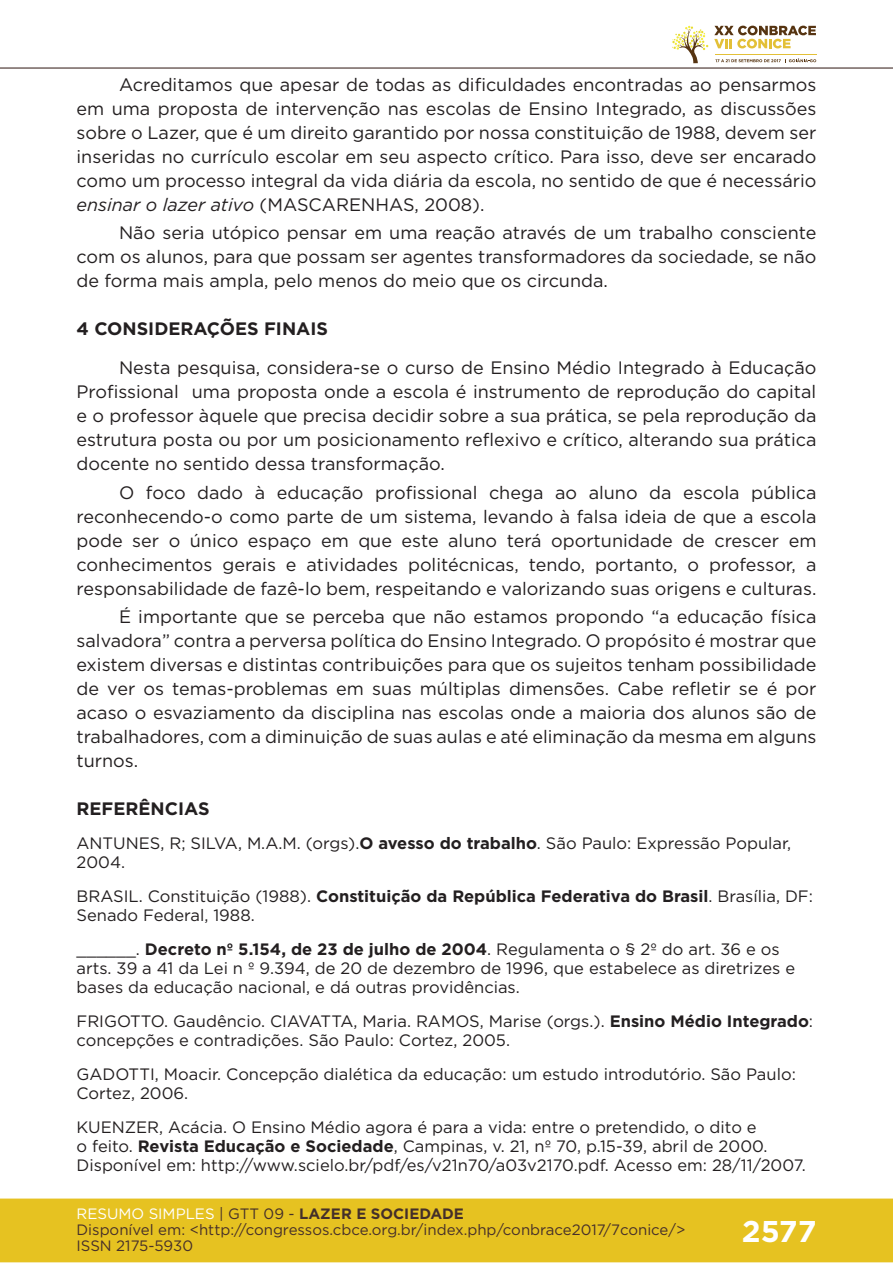
<style>
.page{position:relative;width:893px;height:1263px;background:#fff}
.page>*{position:absolute;margin:0;border:0;box-sizing:border-box;transform-origin:0 0}
.t1{font:700 30px "Gotham";color:#fff}
.t2{font:18px/24px "Gotham";color:#231f20;text-align:justify}
.t3{font:700 18px "Gotham";color:#231f20}
.t4{font:16.5px/19px "Gotham";color:#231f20}
.t5{font:15px/16px "Gotham";color:#462f2a}
.s1{font-style:italic}
.s2{font-weight:700}
.s3{color:#fff}
.s4{color:#442f2a}
.s5{font-weight:700;color:#442f2a}
</style>
<div class="page">
<div style="left:0;top:1198px;width:893px;height:64px;background:#e6c221;border:2px solid #e6c221"></div>
<hr style="left:0;top:67px;width:893px;height:2px;background:#442f2a">
<svg style="left:672px;top:26px;width:144px;height:37px"></svg>
<hr style="left:0;top:0;width:1px;height:150px;background:#fff">
<p class="t2" style="left:77px;top:72px;width:741px;text-indent:43px">Acreditamos que apesar de todas as dificuldades encontradas ao pensarmos em uma proposta de intervenção nas escolas de Ensino Integrado, as discussões sobre o Lazer, que é um direito garantido por nossa constituição de 1988, devem ser inseridas no currículo escolar em seu aspecto crítico. Para isso, deve ser encarado como um processo integral da vida diária da escola, no sentido de que é necessário <span class="s1">ensinar o lazer ativo</span> (MASCARENHAS, 2008).</p>
<p class="t2" style="left:77px;top:220px;width:741px;text-indent:43px">Não seria utópico pensar em uma reação através de um trabalho consciente com os alunos, para que possam ser agentes transformadores da sociedade, se não de forma mais ampla, pelo menos do meio que os circunda.</p>
<p class="t3" style="left:77px;top:317px;width:253px">4 CONSIDERAÇÕES FINAIS</p>
<p class="t2" style="left:77px;top:356px;width:741px;text-indent:43px">Nesta pesquisa, considera-se o curso de Ensino Médio Integrado à Educação Profissional uma proposta onde a escola é instrumento de reprodução do capital e o professor àquele que precisa decidir sobre a sua prática, se pela reprodução da estrutura posta ou por um posicionamento reflexivo e crítico, alterando sua prática docente no sentido dessa transformação.</p>
<p class="t2" style="left:77px;top:480px;width:741px;text-indent:43px">O foco dado à educação profissional chega ao aluno da escola pública reconhecendo-o como parte de um sistema, levando à falsa ideia de que a escola pode ser o único espaço em que este aluno terá oportunidade de crescer em conhecimentos gerais e atividades politécnicas, tendo, portanto, o professor, a responsabilidade de fazê-lo bem, respeitando e valorizando suas origens e culturas.</p>
<p class="t2" style="left:77px;top:604px;width:741px;text-indent:43px">É importante que se perceba que não estamos propondo “a educação física salvadora” contra a perversa política do Ensino Integrado. O propósito é mostrar que existem diversas e distintas contribuições para que os sujeitos tenham possibilidade de ver os temas-problemas em suas múltiplas dimensões. Cabe refletir se é por acaso o esvaziamento da disciplina nas escolas onde a maioria dos alunos são de trabalhadores, com a diminuição de suas aulas e até eliminação da mesma em alguns turnos.</p>
<p class="t3" style="left:77px;top:797px;width:135px">REFERÊNCIAS</p>
<p class="t4" style="left:77px;top:834px;width:716px">ANTUNES, R; SILVA, M.A.M. (orgs).<span class="s2">O avesso do trabalho</span>. São Paulo: Expressão Popular,<br>2004.</p>
<p class="t4" style="left:77px;top:886px;width:738px">BRASIL. Constituição (1988). <span class="s2">Constituição da República Federativa do Brasil</span>. Brasília, DF:<br>Senado Federal, 1988.</p>
<p class="t4" style="left:77px;top:939px;width:720px">______. <span class="s2">Decreto nº 5.154, de 23 de julho de 2004</span>. Regulamenta o § 2º do art. 36 e os arts. 39 a 41 da Lei n º 9.394, de 20 de dezembro de 1996, que estabelece as diretrizes e bases da educação nacional, e dá outras providências.</p>
<p class="t4" style="left:77px;top:1011px;width:738px">FRIGOTTO. Gaudêncio. CIAVATTA, Maria. RAMOS, Marise (orgs.). <span class="s2">Ensino Médio Integrado</span>: concepções e contradições. São Paulo: Cortez, 2005.</p>
<p class="t4" style="left:77px;top:1064px;width:721px">GADOTTI, Moacir. Concepção dialética da educação: um estudo introdutório. São Paulo:<br>Cortez, 2006.</p>
<p class="t4" style="left:77px;top:1117px;width:731px">KUENZER, Acácia. O Ensino Médio agora é para a vida: entre o pretendido, o dito e<br>o feito. <span class="s2">Revista Educação e Sociedade</span>, Campinas, v. 21, nº 70, p.15-39, abril de 2000.<br>Disponível em: http://www.scielo.br/pdf/es/v21n70/a03v2170.pdf. Acesso em: 28/11/2007.</p>
<p class="t5" style="left:77px;top:1205px;width:610px"><span class="s3">RESUMO SIMPLES</span> <span class="s4">| GTT 09 -</span> <span class="s5">LAZER E SOCIEDADE<br></span>Disponível em: &lt;http://congressos.cbce.org.br/index.php/conbrace2017/7conice/&gt;<br>ISSN 2175-5930</p>
<h1 class="t1" style="left:742px;top:1212px;width:76px">2577</h1>
</div>
